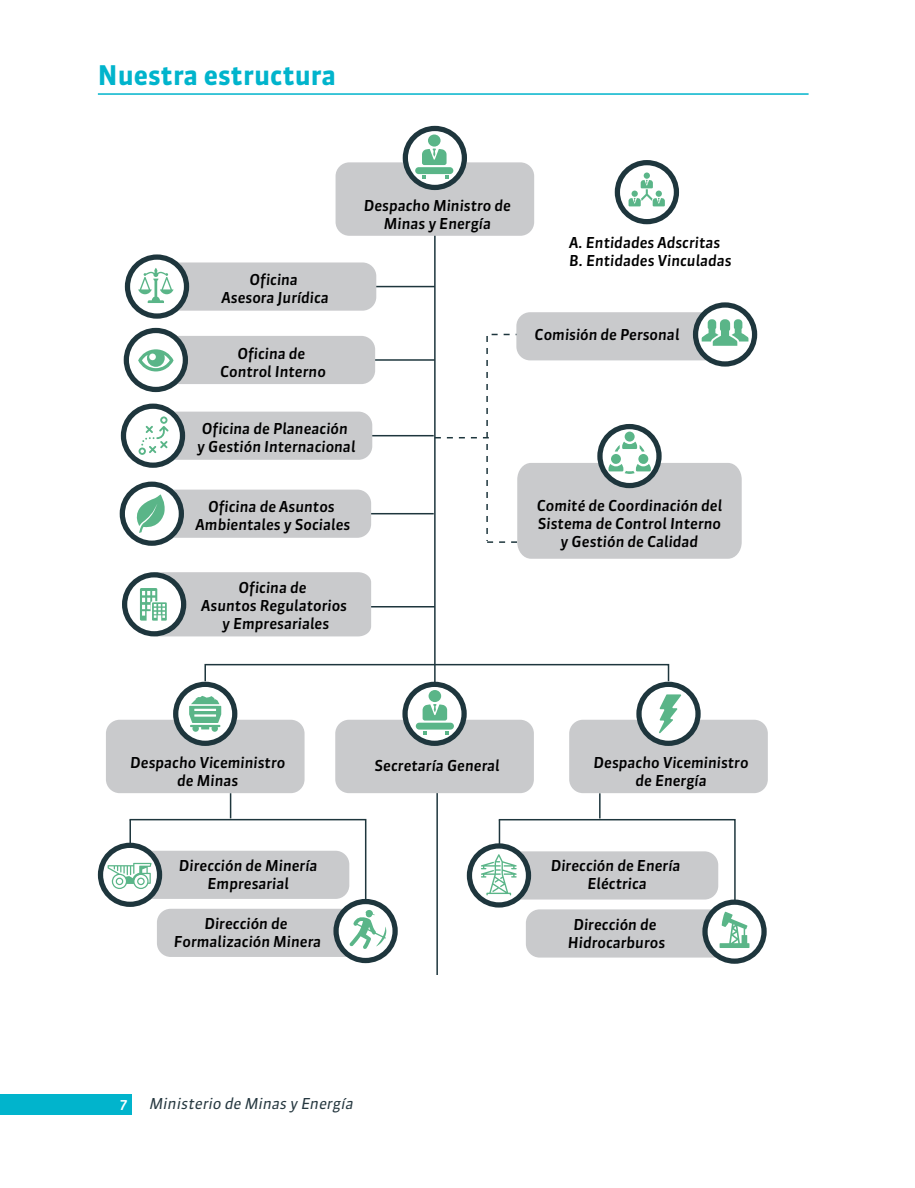
<style>
.page{position:relative;width:915px;height:1188px;background:#fff}
.page>*{position:absolute;margin:0;border:0;box-sizing:border-box;transform-origin:0 0}
.t1{font:700 27px "Sanuk";color:#01b4cc}
.t2{font:italic 500 15px/18px "Sanuk";color:#000;text-align:center}
.t3{font:italic 15px "Sanuk";color:#263840}
.t4{font:500 13.5px "Sanuk";color:#fff}
</style>
<div class="page">
<div style="left:0;top:1094px;width:132px;height:20px;background:#01b4cc"></div>
<hr style="left:98px;top:93px;width:710px;height:2px;background:#01b4cc">
<hr style="left:434px;top:224px;width:1px;height:460px;background:#1e363d">
<div style="left:204px;top:664px;width:465px;height:18px;border:2px solid #1e363d"></div>
<hr style="left:330px;top:286px;width:104px;height:1px;background:#1e363d">
<hr style="left:330px;top:359px;width:104px;height:2px;background:#1e363d">
<hr style="left:329px;top:435px;width:104px;height:1px;background:#1e363d">
<hr style="left:329px;top:513px;width:104px;height:1px;background:#1e363d">
<hr style="left:330px;top:606px;width:104px;height:2px;background:#1e363d">
<hr style="left:436px;top:765px;width:2px;height:210px;background:#1e363d">
<div style="left:335px;top:162px;width:199px;height:74px;background:#c9cacc;border-radius:14px"></div>
<svg style="left:402px;top:126px;width:65px;height:64px"></svg>
<div style="left:408px;top:131px;width:53px;height:54px;background:#fff;border-radius:50%"></div>
<div style="left:106px;top:720px;width:198px;height:73px;background:#c9cacc;border-radius:14px"></div>
<div style="left:173px;top:682px;width:64px;height:64px;background:#1e363d;border-radius:50%"></div>
<div style="left:178px;top:687px;width:54px;height:54px;background:#fff;border-radius:50%"></div>
<div style="left:569px;top:720px;width:198px;height:73px;background:#c9cacc;border-radius:14px"></div>
<div style="left:636px;top:682px;width:64px;height:64px;background:#1e363d;border-radius:50%"></div>
<div style="left:641px;top:687px;width:54px;height:54px;background:#fff;border-radius:50%"></div>
<div style="left:335px;top:720px;width:198px;height:73px;background:#c9cacc;border-radius:14px"></div>
<div style="left:402px;top:682px;width:64px;height:64px;background:#1e363d;border-radius:50%"></div>
<div style="left:407px;top:687px;width:54px;height:54px;background:#fff;border-radius:50%"></div>
<div style="left:150px;top:262px;width:226px;height:49px;background:#c9cacc;border-radius:14px"></div>
<svg style="left:125px;top:254px;width:64px;height:65px"></svg>
<div style="left:130px;top:260px;width:54px;height:53px;background:#fff;border-radius:50%"></div>
<div style="left:516px;top:312px;width:226px;height:48px;background:#c9cacc;border-radius:14px"></div>
<svg style="left:692px;top:302px;width:65px;height:65px"></svg>
<div style="left:698px;top:308px;width:53px;height:53px;background:#fff;border-radius:50%"></div>
<div style="left:149px;top:336px;width:226px;height:48px;background:#c9cacc;border-radius:14px"></div>
<div style="left:124px;top:328px;width:64px;height:64px;background:#1e363d;border-radius:50%"></div>
<div style="left:129px;top:333px;width:54px;height:54px;background:#fff;border-radius:50%"></div>
<div style="left:146px;top:412px;width:226px;height:48px;background:#c9cacc;border-radius:14px"></div>
<div style="left:121px;top:404px;width:64px;height:64px;background:#1e363d;border-radius:50%"></div>
<div style="left:126px;top:409px;width:54px;height:54px;background:#fff;border-radius:50%"></div>
<div style="left:145px;top:490px;width:226px;height:48px;background:#c9cacc;border-radius:14px"></div>
<div style="left:120px;top:482px;width:64px;height:64px;background:#1e363d;border-radius:50%"></div>
<div style="left:125px;top:487px;width:54px;height:54px;background:#fff;border-radius:50%"></div>
<div style="left:98px;top:843px;width:64px;height:64px;background:#1e363d;border-radius:50%"></div>
<div style="left:103px;top:848px;width:54px;height:54px;background:#fff;border-radius:50%"></div>
<div style="left:122px;top:572px;width:64px;height:64px;background:#1e363d;border-radius:50%"></div>
<div style="left:127px;top:577px;width:54px;height:54px;background:#fff;border-radius:50%"></div>
<div style="left:157px;top:909px;width:226px;height:48px;background:#c9cacc;border-radius:14px"></div>
<div style="left:333px;top:899px;width:64px;height:64px;background:#1e363d;border-radius:50%"></div>
<div style="left:338px;top:904px;width:54px;height:54px;background:#fff;border-radius:50%"></div>
<svg style="left:466px;top:843px;width:65px;height:65px"></svg>
<div style="left:472px;top:849px;width:53px;height:53px;background:#fff;border-radius:50%"></div>
<div style="left:525px;top:909px;width:226px;height:49px;background:#c9cacc;border-radius:14px"></div>
<svg style="left:702px;top:900px;width:64px;height:64px"></svg>
<div style="left:707px;top:905px;width:54px;height:54px;background:#fff;border-radius:50%"></div>
<svg style="left:614px;top:160px;width:64px;height:64px"></svg>
<div style="left:619px;top:165px;width:54px;height:54px;background:#fff;border-radius:50%"></div>
<svg style="left:138px;top:268px;width:35px;height:35px"></svg>
<svg style="left:138px;top:349px;width:35px;height:22px"></svg>
<svg style="left:138px;top:416px;width:30px;height:39px"></svg>
<svg style="left:128px;top:494px;width:37px;height:39px"></svg>
<svg style="left:140px;top:572px;width:231px;height:64px;background:#c3c8c8"></svg>
<div style="left:428px;top:135px;width:12px;height:12px;background:#5ab588;border-radius:50%"></div>
<svg style="left:422px;top:149px;width:24px;height:16px"></svg>
<div style="left:415px;top:167px;width:38px;height:7px;background:#5ab588;border-radius:3px"></div>
<svg style="left:422px;top:175px;width:3px;height:4px"></svg>
<svg style="left:445px;top:175px;width:3px;height:4px"></svg>
<div style="left:428px;top:690px;width:13px;height:12px;background:#5ab588;border-radius:50%"></div>
<svg style="left:422px;top:704px;width:25px;height:17px"></svg>
<div style="left:415px;top:723px;width:39px;height:7px;background:#5ab588;border-radius:3px"></div>
<svg style="left:423px;top:731px;width:3px;height:4px"></svg>
<svg style="left:445px;top:731px;width:4px;height:4px"></svg>
<svg style="left:628px;top:173px;width:36px;height:33px"></svg>
<svg style="left:434px;top:319px;width:314px;height:240px"></svg>
<svg style="left:189px;top:696px;width:32px;height:36px"></svg>
<svg style="left:659px;top:694px;width:22px;height:40px"></svg>
<svg style="left:107px;top:793px;width:279px;height:157px"></svg>
<svg style="left:480px;top:793px;width:269px;height:155px"></svg>
<h1 class="t1" style="left:98px;top:58px;width:240px">Nuestra estructura</h1>
<p class="t2" style="left:221px;top:270px;width:109px">Oficina<br>Asesora Jurídica</p>
<p class="t2" style="left:220px;top:344px;width:107px">Oficina de<br>Control Interno</p>
<p class="t2" style="left:364px;top:196px;width:149px">Despacho Ministro de<br>Minas y Energía</p>
<p class="t2" style="left:197px;top:419px;width:160px">Oficina de Planeación<br>y Gestión Internacional</p>
<p class="t2" style="left:195px;top:498px;width:156px">Oficina de Asuntos<br>Ambientales y Sociales</p>
<p class="t2" style="left:201px;top:578px;width:147px">Oficina de<br>Asuntos Regulatorios y Empresariales</p>
<p class="t2" style="left:569px;top:233px;width:164px;text-align:left">A. Entidades Adscritas<br>B. Entidades Vinculadas</p>
<p class="t2" style="left:534px;top:325px;width:146px">Comisión de Personal</p>
<p class="t2" style="left:536px;top:497px;width:187px">Comité de Coordinación del<br>Sistema de Control Interno y Gestión de Calidad</p>
<p class="t2" style="left:130px;top:754px;width:156px">Despacho Viceministro de Minas</p>
<p class="t2" style="left:593px;top:754px;width:156px">Despacho Viceministro de Energía</p>
<p class="t2" style="left:374px;top:756px;width:127px">Secretaría General</p>
<p class="t2" style="left:179px;top:856px;width:140px">Dirección de Minería<br>Empresarial</p>
<p class="t2" style="left:174px;top:915px;width:149px">Dirección de<br>Formalización Minera</p>
<p class="t4" style="left:120px;top:1096px;width:9px">7</p>
<p class="t3" style="left:149px;top:1094px;width:209px">Ministerio de Minas y Energía</p>
<p class="t2" style="left:550px;top:857px;width:131px">Dirección de Enería<br>Eléctrica</p>
<p class="t2" style="left:567px;top:915px;width:99px">Dirección de<br>Hidrocarburos</p>
</div>
